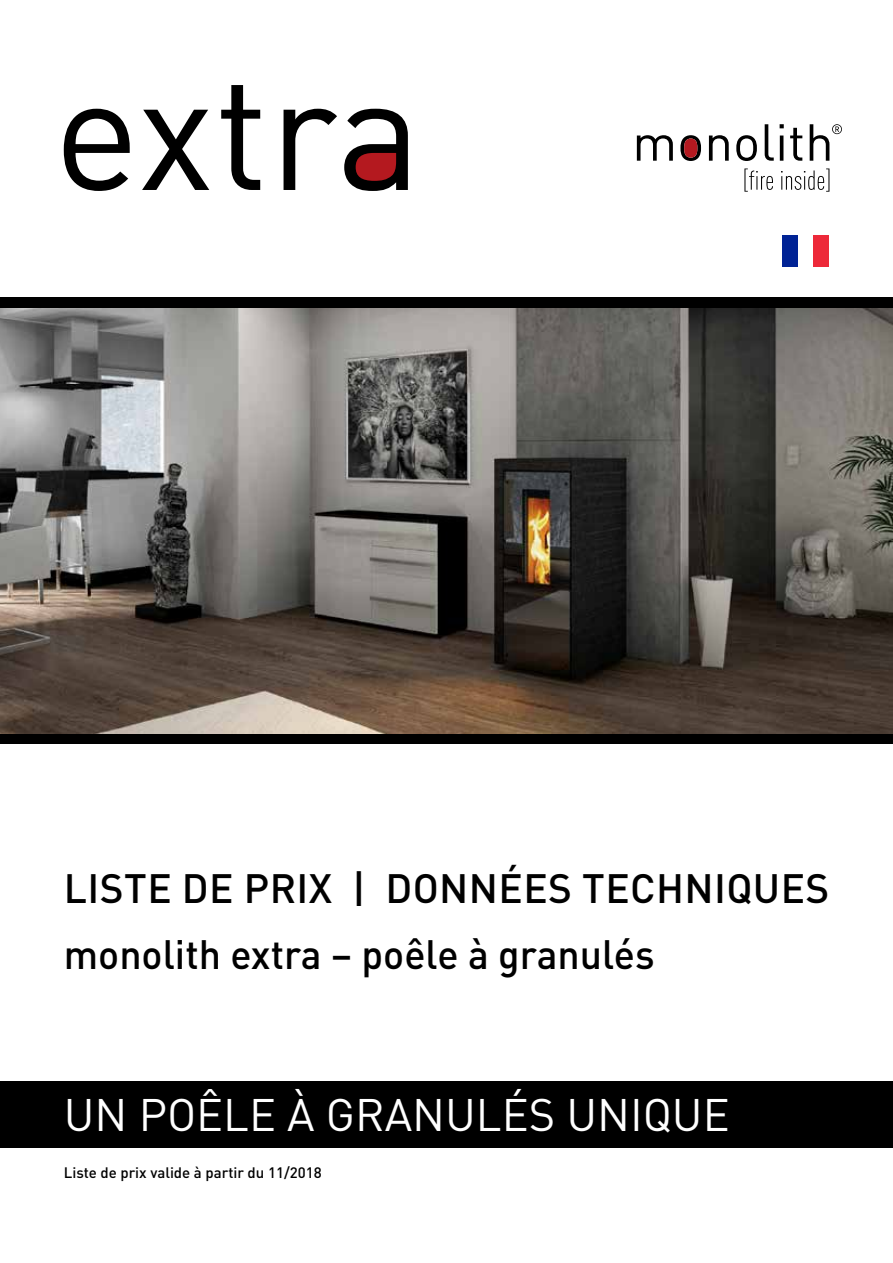
<style>
.page{position:relative;width:893px;height:1263px;background:#fff}
.page>*{position:absolute;margin:0;border:0;box-sizing:border-box;transform-origin:0 0}
.t1{font:45px "DINOT";color:#fff}
.t2{font:500 40.5px/65.6px "DINOT";letter-spacing:.01em;color:#000}
.t3{font:500 15px "DINOT";color:#000}
</style>
<div class="page">
<svg style="left:637px;top:135px;width:36px;height:26px"></svg>
<svg style="left:680px;top:135px;width:21px;height:26px"></svg>
<svg style="left:709px;top:135px;width:20px;height:26px"></svg>
<svg style="left:736px;top:135px;width:21px;height:26px"></svg>
<svg style="left:765px;top:124px;width:9px;height:37px"></svg>
<hr style="left:780px;top:136px;width:3px;height:25px;background:#000">
<svg style="left:780px;top:124px;width:4px;height:4px"></svg>
<svg style="left:790px;top:128px;width:12px;height:33px"></svg>
<svg style="left:744px;top:168px;width:29px;height:24px"></svg>
<svg style="left:781px;top:168px;width:48px;height:24px"></svg>
<svg style="left:810px;top:124px;width:32px;height:37px"></svg>
<svg style="left:64px;top:109px;width:66px;height:82px"></svg>
<svg style="left:142px;top:110px;width:67px;height:80px"></svg>
<svg style="left:221px;top:85px;width:39px;height:105px"></svg>
<svg style="left:284px;top:109px;width:53px;height:81px"></svg>
<svg style="left:344px;top:109px;width:64px;height:82px"></svg>
<div style="left:0;top:1081px;width:893px;height:67px;background:#000"></div>
<div style="left:0;top:298px;width:893px;height:446px;background:#000"></div>
<img style="left:0;top:308px;width:893px;height:425px">
<div style="left:782px;top:235px;width:16px;height:31px;background:#002395"></div>
<div style="left:813px;top:235px;width:16px;height:31px;background:#ed2939"></div>
<p class="t2" style="left:64px;top:855px;width:767px">LISTE DE PRIX | DONNÉES TECHNIQUES monolith extra – poêle à granulés</p>
<p class="t1" style="left:64px;top:1086px;width:667px">UN POÊLE À GRANULÉS UNIQUE</p>
<p class="t3" style="left:64px;top:1163px;width:259px">Liste de prix valide à partir du 11/2018</p>
</div>
